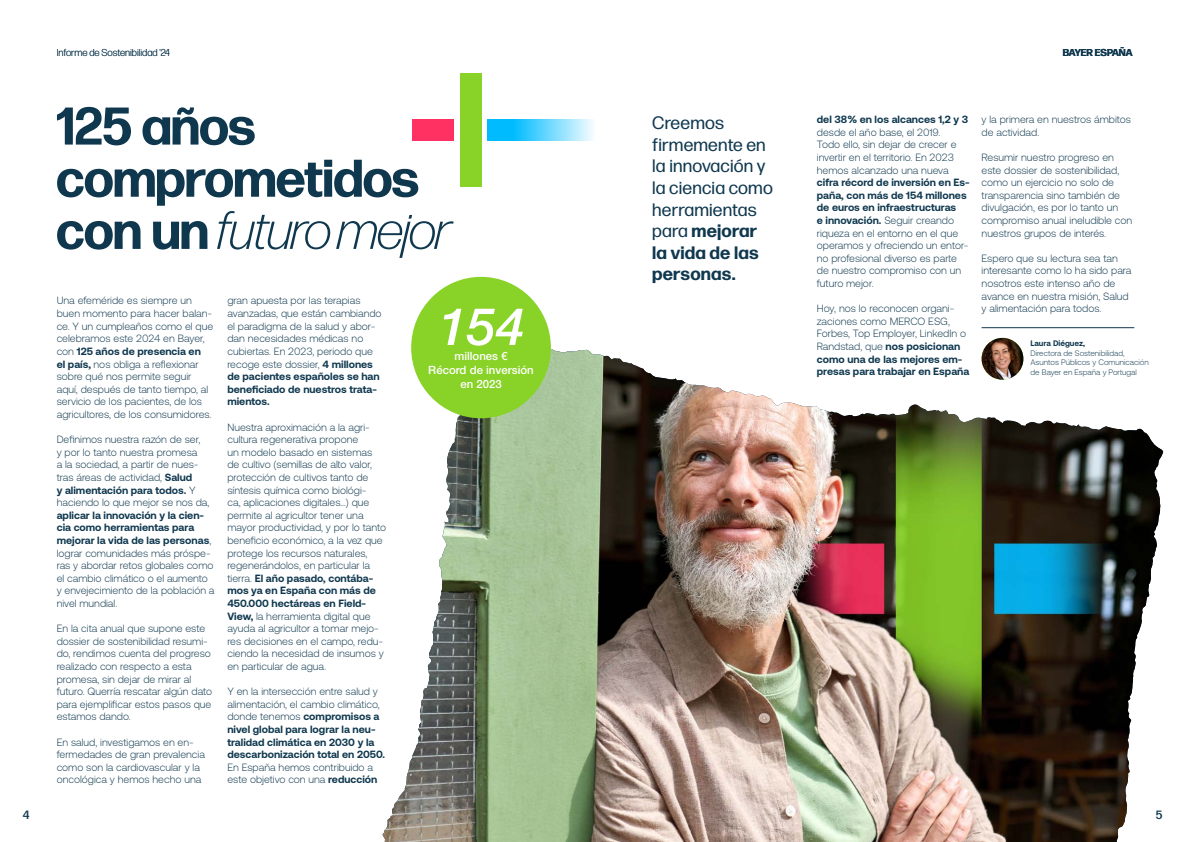
<style>
.page{position:relative;width:1191px;height:842px;background:#fff}
.page>*{position:absolute;margin:0;border:0;box-sizing:border-box;transform-origin:0 0}
.t1{font:700 52.9px/52.2px "Forma DJR Banner";letter-spacing:.01em;color:#0f384f}
.t2{font:italic 500 51.7px "Helvetica Neue LT Pro";color:#fff}
.t3{font:18px/21.6px "Forma DJR Text";letter-spacing:.01em;color:#0f384f}
.t4{font:500 12px "Forma DJR Text";color:#0f384f}
.t5{font:500 11.4px/13.7px "Helvetica Neue LT Pro";color:#fff;text-align:center}
.t6{font:300 10.5px/12.6px "Aeonik";color:#0f384f}
.t7{font:700 10.5px/12.6px "Aeonik";color:#0f384f}
.t8{font:300 10px "Forma DJR Text";color:#0f384f}
.t9{font:700 10px "Forma DJR Text";color:#0f384f}
.t10{font:300 8px/9.6px "Aeonik";color:#0f384f}
.t11{font:700 8px "Aeonik";color:#0f384f}
.s1{font-weight:300;font-style:italic}
.s2{font-weight:700}
.s3{font-weight:300}
</style>
<div class="page">
<img style="left:382px;top:341px;width:781px;height:501px">
<img style="left:421px;top:385px;width:50px;height:322px">
<div style="left:460px;top:73px;width:21px;height:113px;background:#89d329"></div>
<svg style="left:487px;top:119px;width:106px;height:21px;background:#5bd3ff"></svg>
<div style="left:412px;top:119px;width:42px;height:21px;background:#ff3162"></div>
<img style="left:981px;top:338px;width:42px;height:42px;border-radius:21px">
<div style="left:411px;top:277px;width:140px;height:141px;background:#89d329;border-radius:50%"></div>
<hr style="left:981px;top:327px;width:153px;height:1px;background:#0f384f">
<p class="t8" style="left:57px;top:46px;width:115px">Informe de Sostenibilidad ‘24</p>
<p class="t9" style="left:1062px;top:45px;width:71px">BAYER ESPAÑA</p>
<h1 class="t1" style="left:57px;top:96px;width:395px">125 años comprometidos con un <span class="s1">futuro mejor</span></h1>
<p class="t6" style="left:57px;top:295px;width:158px">Una efeméride es siempre un buen momento para hacer balan&shy;ce. Y un cumpleaños como el que celebramos este 2024 en Bayer, con <span class="s2">125 años de presencia en<br>el país,</span> nos obliga a reflexionar sobre qué nos permite seguir aquí, después de tanto tiempo, al servicio de los pacientes, de los agricultores, de los consumidores.</p>
<p class="t6" style="left:57px;top:433px;width:154px">Definimos nuestra razón de ser,<br>y por lo tanto nuestra promesa<br>a la sociedad, a partir de nues&shy;tras áreas de actividad, <span class="s2">Salud<br>y alimentación para todos.</span> Y haciendo lo que mejor se nos da,</p>
<p class="t6" style="left:57px;top:509px;width:159px"><span class="s2">aplicar la innovación y la cien&shy;cia como herramientas para mejorar la vida de las personas</span>, lograr comunidades más próspe&shy;ras y abordar retos globales como el cambio climático o el aumento y envejecimiento de la población a nivel mundial.</p>
<p class="t6" style="left:57px;top:622px;width:157px">En la cita anual que supone este dossier de sostenibilidad resumi&shy;do, rendimos cuenta del progreso realizado con respecto a esta promesa, sin dejar de mirar al futuro. Querría rescatar algún dato para ejemplificar estos pasos que estamos dando.</p>
<p class="t6" style="left:57px;top:736px;width:150px">En salud, investigamos en en&shy;fermedades de gran prevalencia como son la cardiovascular y la oncológica y hemos hecho una</p>
<p class="t6" style="left:227px;top:295px;width:156px">gran apuesta por las terapias avanzadas, que están cambiando el paradigma de la salud y abor&shy;dan necesidades médicas no cubiertas. En 2023, periodo que recoge este dossier, <span class="s2">4 millones de pacientes españoles se han beneficiado de nuestros trata&shy;mientos.</span></p>
<p class="t6" style="left:227px;top:421px;width:160px">Nuestra aproximación a la agri&shy;cultura regenerativa propone<br>un modelo basado en sistemas de cultivo (semillas de alto valor, protección de cultivos tanto de síntesis química como biológi-<br>ca, aplicaciones digitales…) que permite al agricultor tener una mayor productividad, y por lo tanto beneficio económico, a la vez que protege los recursos naturales, regenerándolos, en particular la tierra. <span class="s2">El año pasado, contába&shy;mos ya en España con más de<br>450.000 hectáreas en Field-<br>View,</span> la herramienta digital que ayuda al agricultor a tomar mejo&shy;res decisiones en el campo, redu&shy;ciendo la necesidad de insumos y en particular de agua.</p>
<p class="t7" style="left:227px;top:685px;width:159px"><span class="s3">Y en la intersección entre salud y alimentación, el cambio climático, donde tenemos</span> compromisos a nivel global para lograr la neu&shy;tralidad climática en 2030 y la descarbonización total en 2050.</p>
<p class="t6" style="left:227px;top:761px;width:152px">En España hemos contribuido a este objetivo con una <span class="s2">reducción</span></p>
<h2 class="t2" style="left:438px;top:296px;width:88px">154</h2>
<p class="t5" style="left:428px;top:349px;width:107px">millones €<br>Récord de inversión en 2023</p>
<h3 class="t3" style="left:652px;top:111px;width:122px">Creemos firmemente en la innovación y la ciencia como herramientas para <span class="s2">mejorar la vida de las personas.</span></h3>
<p class="t7" style="left:817px;top:113px;width:153px">del 38% en los alcances 1,2 y 3</p>
<p class="t6" style="left:817px;top:126px;width:141px">desde el año base, el 2019.<br>Todo ello, sin dejar de crecer e invertir en el territorio. En 2023 hemos alcanzado una nueva</p>
<p class="t6" style="left:817px;top:176px;width:154px"><span class="s2">cifra récord de inversión en Es&shy;paña, con más de 154 millones de euros en infraestructuras<br>e innovación.</span> Seguir creando riqueza en el entorno en el que operamos y ofreciendo un entor&shy;no profesional diverso es parte de nuestro compromiso con un futuro mejor.</p>
<p class="t6" style="left:817px;top:302px;width:154px">Hoy, nos lo reconocen organi&shy;zaciones como MERCO ESG,<br>Forbes, Top Employer, LinkedIn o<br>Randstad, que <span class="s2">nos posicionan como una de las mejores em&shy;presas para trabajar en España</span></p>
<p class="t6" style="left:981px;top:113px;width:151px">y la primera en nuestros ámbitos de actividad.</p>
<p class="t6" style="left:981px;top:151px;width:152px">Resumir nuestro progreso en este dossier de sostenibilidad, como un ejercicio no solo de transparencia sino también de divulgación, es por lo tanto un compromiso anual ineludible con nuestros grupos de interés.</p>
<p class="t6" style="left:981px;top:252px;width:151px">Espero que su lectura sea tan interesante como lo ha sido para nosotros este intenso año de avance en nuestra misión, Salud y alimentación para todos.</p>
<p class="t11" style="left:1030px;top:339px;width:56px">Laura Diéguez,</p>
<p class="t10" style="left:1030px;top:348px;width:120px">Directora de Sostenibilidad,<br>Asuntos Públicos y Comunicación de Bayer en España y Portugal</p>
<p class="t4" style="left:23px;top:806px;width:8px">4</p>
<p class="t4" style="left:1155px;top:806px;width:8px">5</p>
</div>
